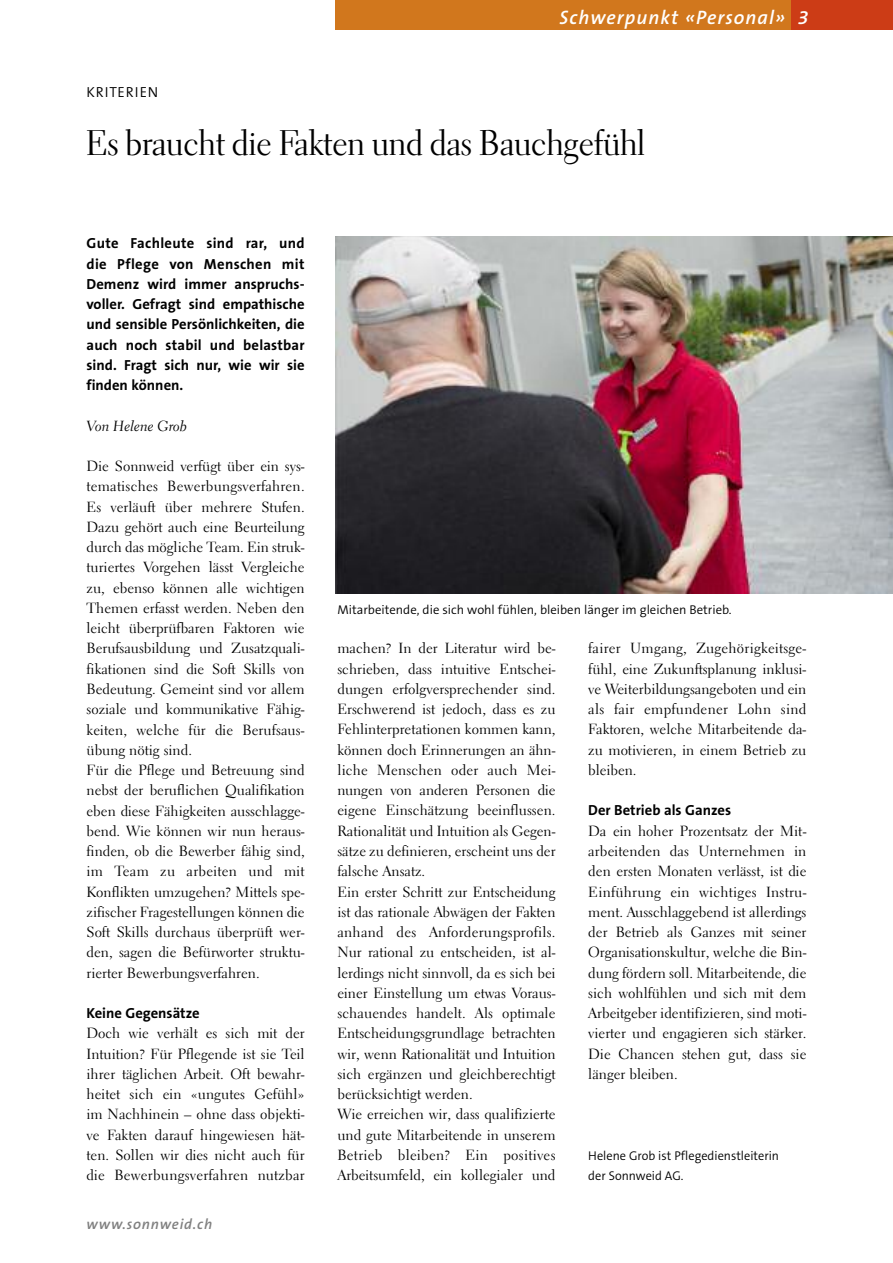
<style>
.page{position:relative;width:893px;height:1263px;background:#fff}
.page>*{position:absolute;margin:0;border:0;box-sizing:border-box;transform-origin:0 0}
.t1{font:36px "Electra LT Display";letter-spacing:.015em;color:#000}
.t2{font:italic 600 19.5px "The Sans B6";letter-spacing:.055em;color:#fff}
.t3{font:14.7px/20.2px "Electra LH Regular Os F";color:#000;text-align:justify}
.t4{font:700 14.7px/20.2px "The Sans B7";color:#000;text-align:justify}
.t5{font:italic 600 14.7px "The Sans B6";letter-spacing:.055em;color:#808080}
.t6{font:14.7px "Electra LT Cursive";color:#000}
.t7{font:300 14.7px "The Sans B4";letter-spacing:.055em;color:#000}
.t8{font:300 12.75px/20.2px "The Sans B4";color:#000}
</style>
<div class="page">
<div style="left:336px;top:0;width:472px;height:30px;background:#d1771d"></div>
<div style="left:791px;top:0;width:102px;height:30px;background:#cc3c16"></div>
<img style="left:336px;top:236px;width:557px;height:357px">
<h2 class="t2" style="left:560px;top:8px;width:250px">Schwerpunkt «Personal» 3</h2>
<p class="t7" style="left:87px;top:85px;width:73px">KRITERIEN</p>
<h1 class="t1" style="left:87px;top:129px;width:560px">Es braucht die Fakten und das Bauchgefühl</h1>
<p class="t4" style="left:87px;top:234px;width:220px">Gute Fachleute sind rar, und die Pflege von Menschen mit Demenz wird immer anspruchs&shy;voller. Gefragt sind empathische und sensible Persönlichkeiten, die auch noch stabil und belastbar sind. Fragt sich nur, wie wir sie finden können.</p>
<p class="t6" style="left:87px;top:420px;width:102px">Von Helene Grob</p>
<p class="t3" style="left:87px;top:457px;width:220px;text-align:left">Die Sonnweid verfügt über ein sys&shy;tematisches Bewerbungsverfahren.<br>Es verläuft über mehrere Stufen.<br>Dazu gehört auch eine Beurteilung durch das mögliche Team. Ein struk&shy;turiertes Vorgehen lässt Vergleiche zu, ebenso können alle wichtigen Themen erfasst werden. Neben den leicht überprüfbaren Faktoren wie Berufsausbildung und Zusatzquali&shy;fikationen sind die Soft Skills von Bedeutung. Gemeint sind vor allem soziale und kommunikative Fähig&shy;keiten, welche für die Berufsaus&shy;übung nötig sind.<br>Für die Pflege und Betreuung sind nebst der beruflichen Qualifikation eben diese Fähigkeiten ausschlagge&shy;bend. Wie können wir nun heraus&shy;finden, ob die Bewerber fähig sind, im Team zu arbeiten und mit Konflikten umzugehen? Mittels spe&shy;zifischer Fragestellungen können die Soft Skills durchaus überprüft wer&shy;den, sagen die Befürworter struktu&shy;rierter Bewerbungsverfahren.</p>
<p class="t4" style="left:87px;top:1003px;width:115px">Keine Gegensätze</p>
<p class="t3" style="left:87px;top:1024px;width:220px">Doch wie verhält es sich mit der Intuition? Für Pflegende ist sie Teil ihrer täglichen Arbeit. Oft bewahr&shy;heitet sich ein «ungutes Gefühl» im Nachhinein – ohne dass objekti&shy;ve Fakten darauf hingewiesen hät&shy;ten. Sollen wir dies nicht auch für die Bewerbungsverfahren nutzbar</p>
<p class="t5" style="left:87px;top:1217px;width:127px">www.sonnweid.ch</p>
<p class="t8" style="left:337px;top:600px;width:396px">Mitarbeitende, die sich wohl fühlen, bleiben länger im gleichen Betrieb.</p>
<p class="t3" style="left:337px;top:640px;width:220px;text-align:left">machen? In der Literatur wird be&shy;schrieben, dass intuitive Entschei&shy;dungen erfolgversprechender sind.<br>Erschwerend ist jedoch, dass es zu Fehlinterpretationen kommen kann, können doch Erinnerungen an ähn&shy;liche Menschen oder auch Mei&shy;nungen von anderen Personen die eigene Einschätzung beeinflussen.<br>Rationalität und Intuition als Gegen&shy;sätze zu definieren, erscheint uns der falsche Ansatz.<br>Ein erster Schritt zur Entscheidung ist das rationale Abwägen der Fakten anhand des Anforderungsprofils.<br>Nur rational zu entscheiden, ist al&shy;lerdings nicht sinnvoll, da es sich bei einer Einstellung um etwas Voraus&shy;schauendes handelt. Als optimale Entscheidungsgrundlage betrachten wir, wenn Rationalität und Intuition sich ergänzen und gleichberechtigt berücksichtigt werden.<br>Wie erreichen wir, dass qualifizierte und gute Mitarbeitende in unserem Betrieb bleiben? Ein positives Arbeitsumfeld, ein kollegialer und</p>
<p class="t3" style="left:588px;top:640px;width:220px">fairer Umgang, Zugehörigkeitsge&shy;fühl, eine Zukunftsplanung inklusi&shy;ve Weiterbildungsangeboten und ein als fair empfundener Lohn sind Faktoren, welche Mitarbeitende da&shy;zu motivieren, in einem Betrieb zu bleiben.</p>
<p class="t4" style="left:588px;top:801px;width:144px">Der Betrieb als Ganzes</p>
<p class="t3" style="left:588px;top:822px;width:220px">Da ein hoher Prozentsatz der Mit&shy;arbeitenden das Unternehmen in den ersten Monaten verlässt, ist die Einführung ein wichtiges Instru&shy;ment. Ausschlaggebend ist allerdings der Betrieb als Ganzes mit seiner Organisationskultur, welche die Bin&shy;dung fördern soll. Mitarbeitende, die sich wohlfühlen und sich mit dem Arbeitgeber identifizieren, sind moti&shy;vierter und engagieren sich stärker.<br>Die Chancen stehen gut, dass sie länger bleiben.</p>
<p class="t8" style="left:588px;top:1146px;width:192px">Helene Grob ist Pflegedienstleiterin der Sonnweid AG.</p>
</div>
